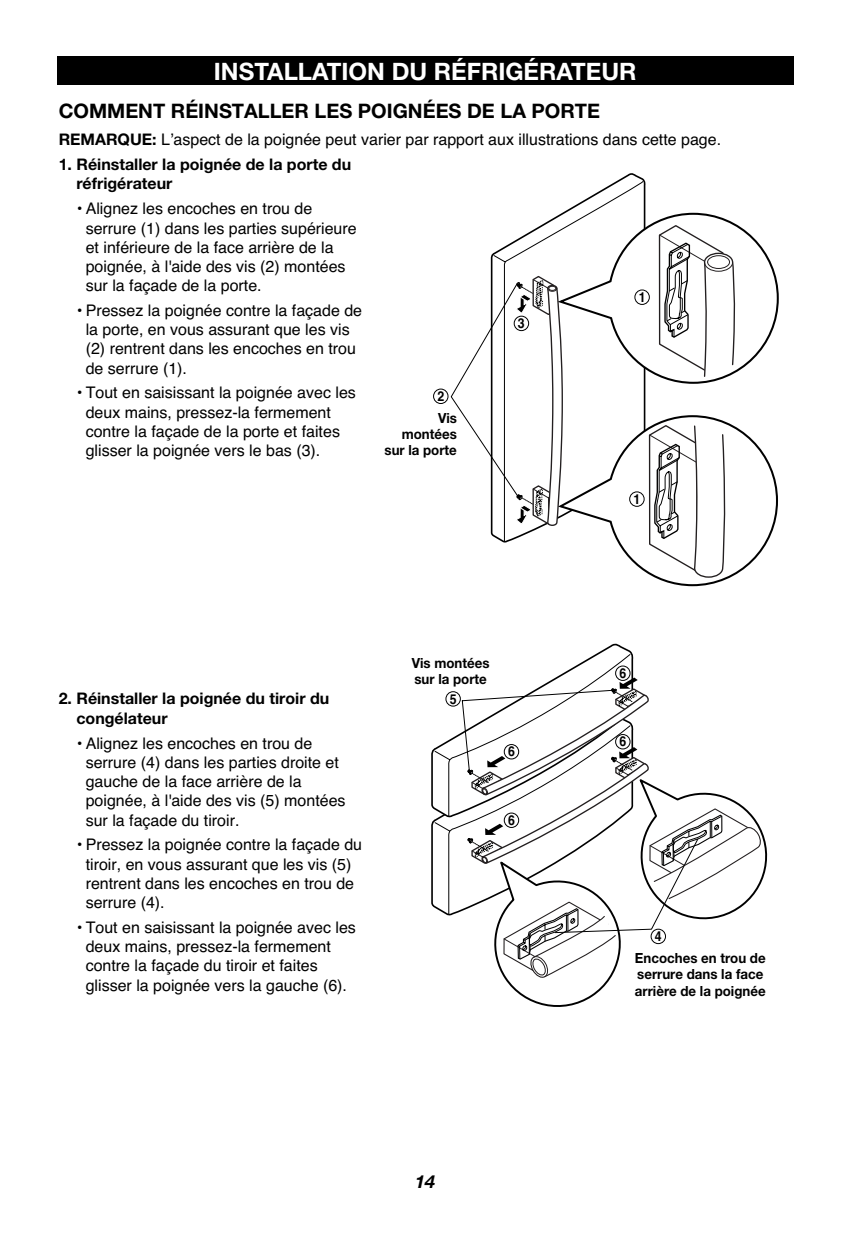
<style>
.page{position:relative;width:850px;height:1246px;background:#fff}
.page>*{position:absolute;margin:0;border:0;box-sizing:border-box;transform-origin:0 0}
.t1{font:700 24px "Helvetica Neue";color:#fff}
.t2{font:700 20px "Helvetica Neue";color:#000}
.t3{font:italic 700 18px "Helvetica Neue";color:#000}
.t4{font:16px/19.2px "Helvetica";color:#000}
.t5{font:700 16px/19.2px "Helvetica Neue";color:#000}
.t6{font:700 14px/16px "Helvetica Neue";color:#000;scale:.95 1}
.t7{font:700 13.8px "Helvetica";color:#000;scale:.9 1}
.s1{font-family:"Helvetica Neue";font-weight:700}
</style>
<div class="page">
<div style="left:57px;top:57px;width:737px;height:28px;background:#000"></div>
<svg style="left:564px;top:181px;width:79px;height:31px"></svg>
<div style="left:433px;top:389px;width:15px;height:15px;background:#fff;border:1px solid #000;border-radius:50%"></div>
<svg style="left:451px;top:212px;width:328px;height:375px"></svg>
<svg style="left:431px;top:643px;width:337px;height:364px"></svg>
<h1 class="t1" style="left:214px;top:63px;width:424px">INSTALLATION DU RÉFRIGÉRATEUR</h1>
<p class="t2" style="left:59px;top:104px;width:543px">COMMENT RÉINSTALLER LES POIGNÉES DE LA PORTE</p>
<p class="t4" style="left:59px;top:132px;width:664px"><span class="s1">REMARQUE:</span> L’aspect de la poignée peut varier par rapport aux illustrations dans cette page.</p>
<p class="t5" style="left:76px;top:156px;width:276px;text-indent:-18px">1. Réinstaller la poignée de la porte du réfrigérateur</p>
<p class="t4" style="left:86px;top:201px;width:273px;text-indent:-10px">• Alignez les encoches en trou de serrure (1) dans les parties supérieure et inférieure de la face arrière de la poignée, à l'aide des vis (2) montées sur la façade de la porte.</p>
<p class="t4" style="left:86px;top:302px;width:278px;text-indent:-10px">• Pressez la poignée contre la façade de la porte, en vous assurant que les vis (2) rentrent dans les encoches en trou de serrure (1).</p>
<p class="t4" style="left:86px;top:385px;width:272px;text-indent:-10px">• Tout en saisissant la poignée avec les deux mains, pressez-la fermement contre la façade de la porte et faites glisser la poignée vers le bas (3).</p>
<p class="t7" style="left:639px;top:292px;width:9px">1</p>
<p class="t7" style="left:518px;top:318px;width:9px">3</p>
<p class="t7" style="left:437px;top:391px;width:9px">2</p>
<p class="t6" style="left:385px;top:412px;width:78px;text-align:right">Vis montées sur la porte</p>
<p class="t5" style="left:76px;top:691px;width:254px;text-indent:-18px">2. Réinstaller la poignée du tiroir du congélateur</p>
<p class="t4" style="left:86px;top:735px;width:261px;text-indent:-10px">• Alignez les encoches en trou de serrure (4) dans les parties droite et gauche de la face arrière de la poignée, à l'aide des vis (5) montées sur la façade du tiroir.</p>
<p class="t4" style="left:86px;top:837px;width:278px;text-indent:-10px">• Pressez la poignée contre la façade du tiroir, en vous assurant que les vis (5) rentrent dans les encoches en trou de serrure (4).</p>
<p class="t4" style="left:86px;top:919px;width:272px;text-indent:-10px">• Tout en saisissant la poignée avec les deux mains, pressez-la fermement contre la façade du tiroir et faites glisser la poignée vers la gauche (6).</p>
<p class="t6" style="left:412px;top:656px;width:83px">Vis montées sur la porte</p>
<p class="t7" style="left:450px;top:694px;width:9px">5</p>
<p class="t7" style="left:508px;top:746px;width:9px">6</p>
<p class="t7" style="left:508px;top:815px;width:9px">6</p>
<p class="t3" style="left:415px;top:1176px;width:22px">14</p>
<p class="t7" style="left:633px;top:494px;width:9px">1</p>
<p class="t7" style="left:619px;top:668px;width:9px">6</p>
<p class="t7" style="left:619px;top:736px;width:9px">6</p>
<p class="t7" style="left:655px;top:931px;width:9px">4</p>
<p class="t6" style="left:635px;top:950px;width:139px;line-height:16.8px">Encoches en trou de serrure dans la face arrière de la poignée</p>
</div>
